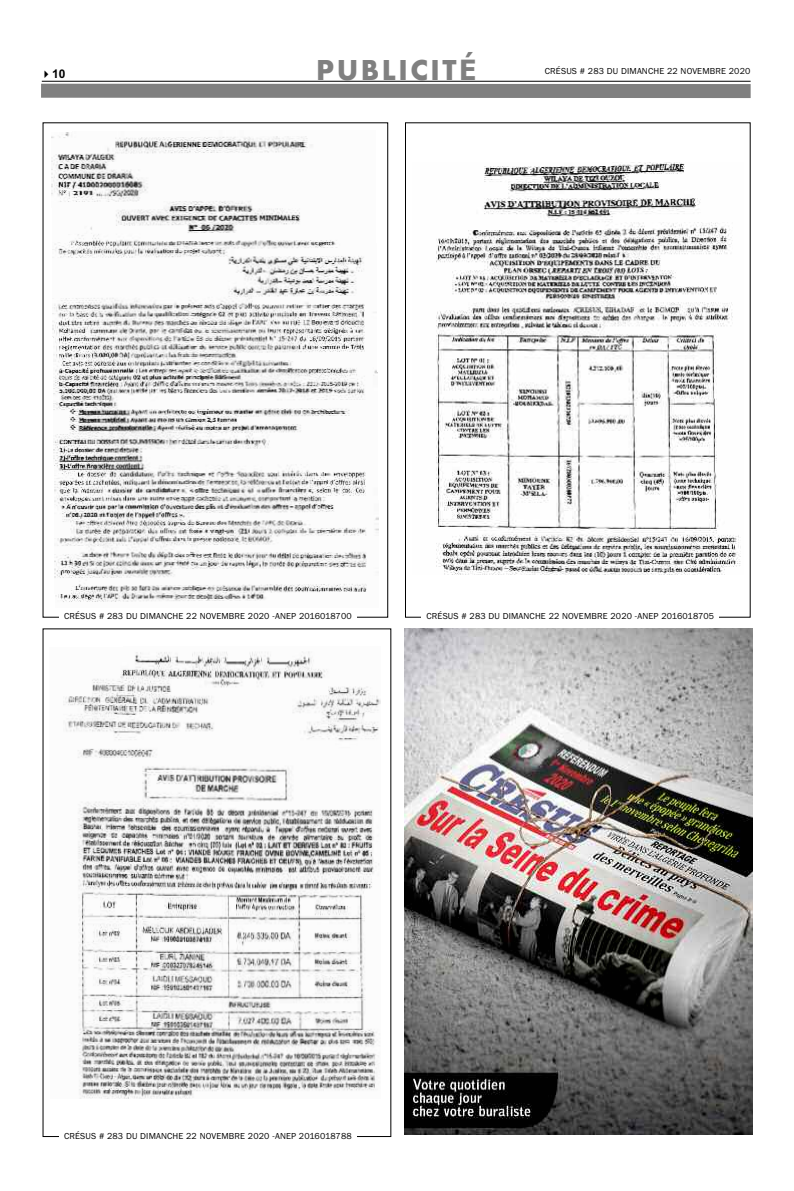
<style>
.page{position:relative;width:794px;height:1191px;background:#fff}
.page>*{position:absolute;margin:0;border:0;box-sizing:border-box;transform-origin:0 0}
.t1{font:700 30px "Aharoni";letter-spacing:.085em;color:#808080}
.t2{font:700 12px "Arial";color:#000}
.t3{font:9px "Franklin Gothic";letter-spacing:.02em;color:#000}
.s1{font-family:"Tahoma";font-size:28px}
</style>
<div class="page">
<svg style="left:41px;top:80px;width:710px;height:18px;background:#8e8e8e"></svg>
<img style="left:404px;top:628px;width:349px;height:506px">
<img style="left:436px;top:163px;width:305px;height:412px">
<img style="left:52px;top:132px;width:327px;height:470px">
<img style="left:63px;top:651px;width:318px;height:447px">
<h2 class="t2" style="left:40px;top:67px;width:27px">✔10</h2>
<h1 class="t1" style="left:316px;top:52px;width:162px">PUBLICIT<span class="s1">É</span></h1>
<p class="t3" style="left:545px;top:65px;width:207px">CRÉSUS # 283 DU DIMANCHE 22 NOVEMBRE 2020</p>
<p class="t3" style="left:64px;top:611px;width:289px">CRÉSUS # 283 DU DIMANCHE 22 NOVEMBRE 2020 -ANEP 2016018700</p>
<p class="t3" style="left:426px;top:611px;width:289px">CRÉSUS # 283 DU DIMANCHE 22 NOVEMBRE 2020 -ANEP 2016018705</p>
<p class="t3" style="left:64px;top:1130px;width:289px">CRÉSUS # 283 DU DIMANCHE 22 NOVEMBRE 2020 -ANEP 2016018788</p>
</div>
